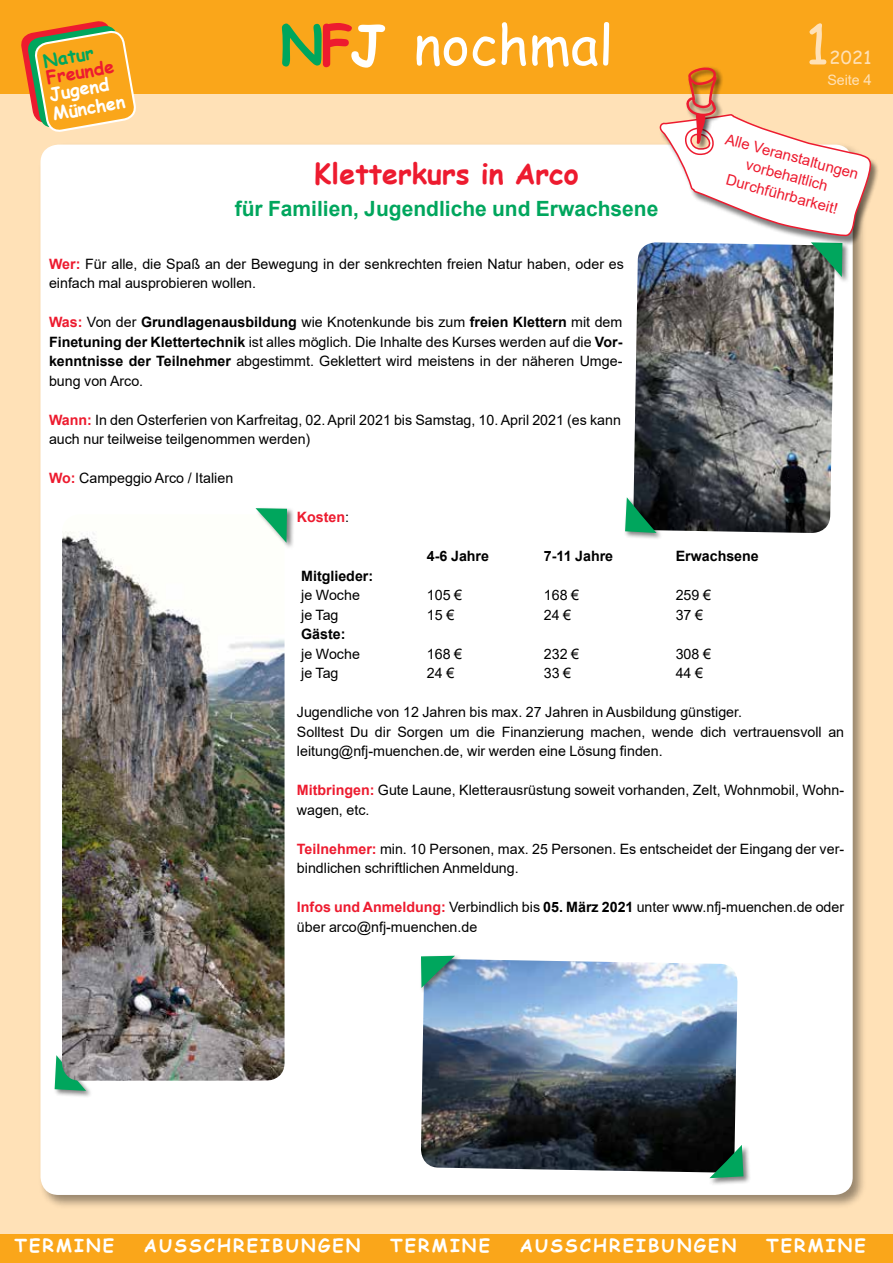
<style>
.page{position:relative;width:893px;height:1263px;background:#fff}
.page>*{position:absolute;margin:0;border:0;box-sizing:border-box;transform-origin:0 0}
.t1{font:54px "Comic Sans MS";color:#fff}
.t2{font:54px "Comic Sans MS";color:#ffe1b7}
.t3{font:700 28.5px "Comic Sans MS";color:#ed1b2f}
.t4{font:700 21px "Arial";color:#00a65d}
.t5{font:700 18px "Comic Sans MS";letter-spacing:.12em;color:#fff}
.t6{font:18px "Comic Sans MS";color:#ffe1b7}
.t7{font:700 17.85px/19.8px "Comic Sans MS";color:#fff}
.t8{font:700 17.85px "Comic Sans MS";color:#ed1b2f}
.t9{font:700 17.85px "Comic Sans MS";color:#00a65d}
.t10{font:15px/19.5px "Arial";color:#ed1b2f;text-align:center}
.t11{font:14.25px/19.5px "Arial";color:#000}
.t12{font:700 14.25px "Arial";color:#000}
.t13{font:700 14.25px "Arial";color:#ed1b2f}
.t14{font:14.25px "Arial";color:#ffe1b7}
.s1{font-weight:700;color:#00a65d}
.s2{font-weight:700;color:#ed1b2f}
.s3{font-weight:700}
.s4{font-size:15px}
.s5{font-weight:400;color:#000}
</style>
<div class="page">
<div style="left:0;top:37px;width:893px;height:1226px;background:#ffe1b7"></div>
<div style="left:0;top:0;width:893px;height:94px;background:#faa61a"></div>
<div style="left:0;top:1234px;width:893px;height:29px;background:#faa61a"></div>
<svg style="left:21px;top:21px;width:115px;height:111px"></svg>
<div style="left:38px;top:142px;width:829px;height:1067px;background:#000;opacity:.4"></div>
<div style="left:40px;top:145px;width:813px;height:1050px;background:#fff;border-radius:18px"></div>
<div style="left:53px;top:1054px;width:40px;height:44px;background:#000;opacity:.5"></div>
<svg style="left:55px;top:1055px;width:31px;height:36px"></svg>
<img style="left:62px;top:531px;width:223px;height:550px">
<div style="left:255px;top:506px;width:40px;height:44px;background:#000;opacity:.5"></div>
<svg style="left:255px;top:508px;width:32px;height:35px"></svg>
<img style="left:633px;top:242px;width:202px;height:291px">
<div style="left:810px;top:241px;width:40px;height:43px;background:#000;opacity:.5"></div>
<div style="left:624px;top:496px;width:39px;height:44px;background:#000;opacity:.5"></div>
<svg style="left:625px;top:497px;width:32px;height:36px"></svg>
<img style="left:421px;top:959px;width:317px;height:214px">
<div style="left:419px;top:954px;width:43px;height:41px;background:#000;opacity:.5"></div>
<svg style="left:421px;top:956px;width:34px;height:32px"></svg>
<div style="left:709px;top:1144px;width:42px;height:42px;background:#000;opacity:.5"></div>
<svg style="left:709px;top:1145px;width:34px;height:33px"></svg>
<div style="left:660px;top:116px;width:220px;height:131px;background:#000;opacity:.5"></div>
<svg style="left:660px;top:67px;width:212px;height:210px"></svg>
<p class="t9" style="left:41px;top:48px;width:55px;rotate:-10deg">NATUR</p>
<p class="t8" style="left:44px;top:65px;width:71px;rotate:-10deg">FREUNDE</p>
<p class="t7" style="left:48px;top:84px;width:75px;rotate:-10deg">JUGEND<br>MÜNCHEN</p>
<h1 class="t1" style="left:280px;top:5px;width:335px"><span class="s1">N</span><span class="s2">F</span><span class="s3">J</span> nochmal</h1>
<h1 class="t2" style="left:805px;top:5px;width:26px">1</h1>
<p class="t6" style="left:830px;top:45px;width:44px">2021</p>
<p class="t14" style="left:827px;top:71px;width:46px">Seite <span class="s4">4</span></p>
<p class="t10" style="left:728px;top:129px;width:139px;rotate:15deg">Alle Veranstaltungen vorbehaltlich<br>Durchführbarkeit!</p>
<h2 class="t3" style="left:314px;top:153px;width:266px">KLETTERKURS IN ARCO</h2>
<h3 class="t4" style="left:235px;top:193px;width:425px">für Familien, Jugendliche und Erwachsene</h3>
<p class="t11" style="left:49px;top:254px;width:576px"><span class="s2">Wer:</span> Für alle, die Spaß an der Bewegung in der senkrechten freien Natur haben, oder es einfach mal ausprobieren wollen.</p>
<p class="t11" style="left:49px;top:312px;width:575px;text-align:justify"><span class="s2">Was:</span> Von der <span class="s3">Grundlagenausbildung</span> wie Knotenkunde bis zum <span class="s3">freien Klettern</span> mit dem <span class="s3">Finetuning der Klettertechnik</span> ist alles möglich. Die Inhalte des Kurses werden auf die <span class="s3">Vor&shy;kenntnisse der Teilnehmer</span> abgestimmt. Geklettert wird meistens in der näheren Umge&shy;bung von Arco.</p>
<p class="t11" style="left:49px;top:410px;width:573px"><span class="s2">Wann:</span> In den Osterferien von Karfreitag, 02. April 2021 bis Samstag, 10. April 2021 (es kann auch nur teilweise teilgenommen werden)</p>
<p class="t11" style="left:49px;top:468px;width:186px"><span class="s2">Wo:</span> Campeggio Arco / Italien</p>
<p class="t13" style="left:297px;top:507px;width:54px">Kosten<span class="s5">:</span></p>
<p class="t12" style="left:427px;top:546px;width:64px">4-6 Jahre</p>
<p class="t12" style="left:544px;top:546px;width:71px">7-11 Jahre</p>
<p class="t12" style="left:676px;top:546px;width:85px">Erwachsene</p>
<p class="t12" style="left:301px;top:565px;width:74px">Mitglieder:</p>
<p class="t11" style="left:301px;top:585px;width:60px">je Woche</p>
<p class="t11" style="left:427px;top:585px;width:37px">105 €</p>
<p class="t11" style="left:544px;top:585px;width:37px">168 €</p>
<p class="t11" style="left:676px;top:585px;width:37px">259 €</p>
<p class="t11" style="left:301px;top:605px;width:39px">je Tag</p>
<p class="t11" style="left:427px;top:605px;width:29px">15 €</p>
<p class="t11" style="left:544px;top:605px;width:29px">24 €</p>
<p class="t11" style="left:676px;top:605px;width:29px">37 €</p>
<p class="t12" style="left:301px;top:624px;width:46px">Gäste:</p>
<p class="t11" style="left:301px;top:644px;width:60px">je Woche</p>
<p class="t11" style="left:427px;top:644px;width:37px">168 €</p>
<p class="t11" style="left:544px;top:644px;width:37px">232 €</p>
<p class="t11" style="left:676px;top:644px;width:37px">308 €</p>
<p class="t11" style="left:301px;top:663px;width:39px">je Tag</p>
<p class="t11" style="left:427px;top:663px;width:29px">24 €</p>
<p class="t11" style="left:544px;top:663px;width:29px">33 €</p>
<p class="t11" style="left:676px;top:663px;width:29px">44 €</p>
<p class="t11" style="left:297px;top:702px;width:549px">Jugendliche von 12 Jahren bis max. 27 Jahren in Ausbildung günstiger.<br>Solltest Du dir Sorgen um die Finanzierung machen, wende dich vertrauensvoll an leitung@nfj-muenchen.de, wir werden eine Lösung finden.</p>
<p class="t11" style="left:297px;top:780px;width:549px"><span class="s2">Mitbringen:</span> Gute Laune, Kletterausrüstung soweit vorhanden, Zelt, Wohnmobil, Wohn&shy;wagen, etc.</p>
<p class="t11" style="left:297px;top:839px;width:549px"><span class="s2">Teilnehmer:</span> min. 10 Personen, max. 25 Personen. Es entscheidet der Eingang der ver&shy;bindlichen schriftlichen Anmeldung.</p>
<p class="t11" style="left:297px;top:897px;width:549px"><span class="s2">Infos und Anmeldung:</span> Verbindlich bis <span class="s3">05. März 2021</span> unter www.nfj-muenchen.de oder über arco@nfj-muenchen.de</p>
<p class="t5" style="left:14px;top:1232px;width:101px">TERMIN E</p>
<p class="t5" style="left:144px;top:1232px;width:213px">AUSSCHREIBUNGEN</p>
<p class="t5" style="left:390px;top:1232px;width:101px">TERMIN E</p>
<p class="t5" style="left:520px;top:1232px;width:213px">AUSSCHREIBUNGEN</p>
<p class="t5" style="left:766px;top:1232px;width:101px">TERMINE</p>
</div>
